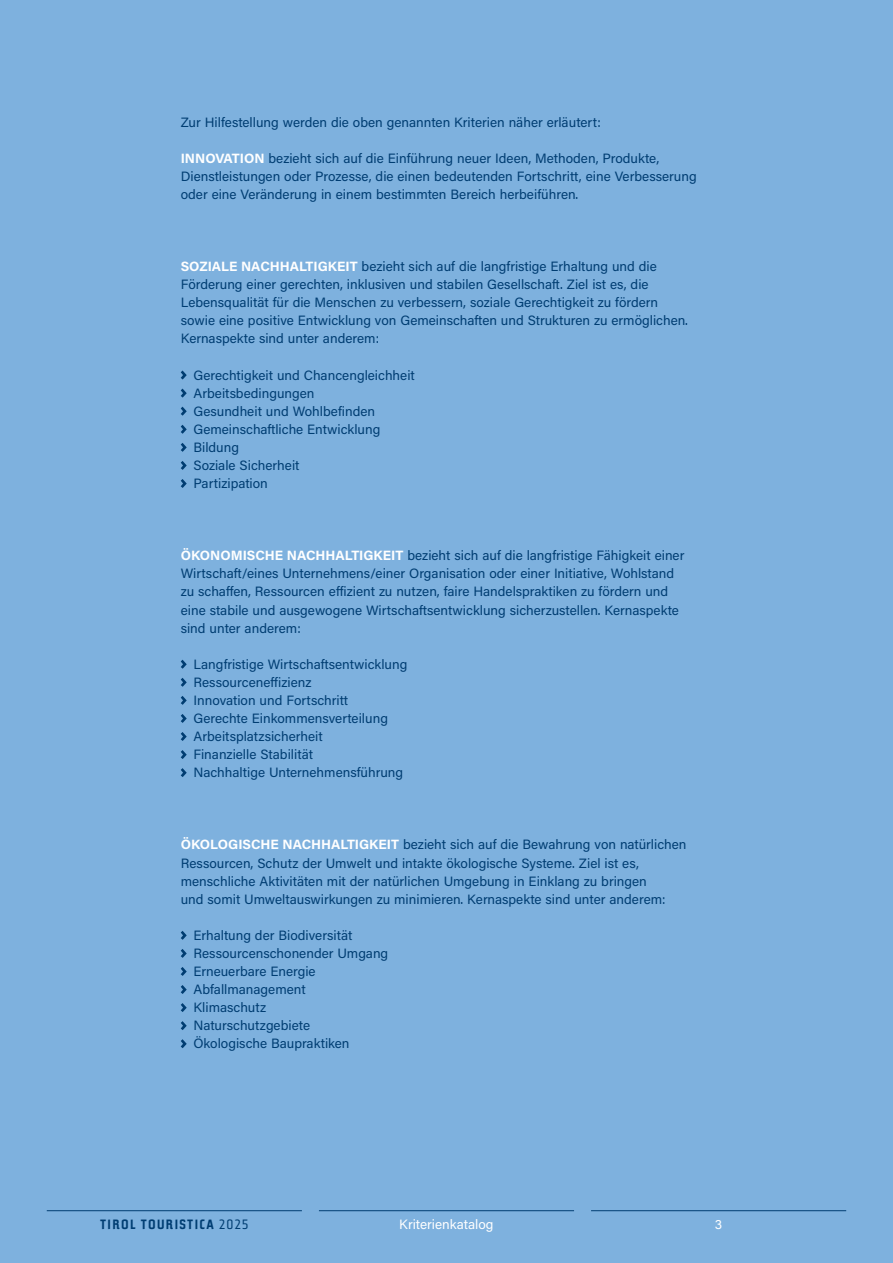
<style>
.page{position:relative;width:893px;height:1263px;background:#7eb1de}
.page>*{position:absolute;margin:0;border:0;box-sizing:border-box;transform-origin:0 0}
.t1{font:13.5px/18px "Acumin Pro";color:#003d72}
.t2{font:700 13.5px "Tirol Sans";letter-spacing:.1em;color:#003d72}
.t3{font:13.5px "Acumin Pro";color:#fff}
.s1{font-weight:700;color:#fff}
.s2{font-weight:400}
</style>
<div class="page">
<svg style="left:181px;top:370px;width:6px;height:9px"></svg>
<svg style="left:181px;top:389px;width:6px;height:9px"></svg>
<svg style="left:181px;top:407px;width:6px;height:9px"></svg>
<svg style="left:181px;top:425px;width:6px;height:9px"></svg>
<svg style="left:181px;top:443px;width:6px;height:9px"></svg>
<svg style="left:181px;top:461px;width:6px;height:9px"></svg>
<svg style="left:181px;top:479px;width:6px;height:9px"></svg>
<svg style="left:181px;top:660px;width:6px;height:9px"></svg>
<svg style="left:181px;top:678px;width:6px;height:9px"></svg>
<svg style="left:181px;top:696px;width:6px;height:9px"></svg>
<svg style="left:181px;top:714px;width:6px;height:9px"></svg>
<svg style="left:181px;top:732px;width:6px;height:9px"></svg>
<svg style="left:181px;top:750px;width:6px;height:9px"></svg>
<svg style="left:181px;top:768px;width:6px;height:9px"></svg>
<svg style="left:181px;top:931px;width:6px;height:9px"></svg>
<svg style="left:181px;top:949px;width:6px;height:9px"></svg>
<svg style="left:181px;top:967px;width:6px;height:9px"></svg>
<svg style="left:181px;top:985px;width:6px;height:9px"></svg>
<svg style="left:181px;top:1003px;width:6px;height:9px"></svg>
<svg style="left:181px;top:1021px;width:6px;height:9px"></svg>
<svg style="left:181px;top:1039px;width:6px;height:9px"></svg>
<hr style="left:47px;top:1210px;width:255px;height:1px;background:#003d72">
<hr style="left:319px;top:1210px;width:255px;height:1px;background:#003d72">
<hr style="left:591px;top:1210px;width:255px;height:1px;background:#003d72">
<p class="t1" style="left:181px;top:112px;width:422px">Zur Hilfestellung werden die oben genannten Kriterien näher erläutert:</p>
<p class="t1" style="left:181px;top:148px;width:517px"><span class="s1">INNOVATION</span> bezieht sich auf die Einführung neuer Ideen, Methoden, Produkte,<br>Dienstleistungen oder Prozesse, die einen bedeutenden Fortschritt, eine Verbesserung oder eine Veränderung in einem bestimmten Bereich herbeiführen.</p>
<p class="t1" style="left:181px;top:257px;width:509px"><span class="s1">SOZIALE NACHHALTIGKEIT</span> bezieht sich auf die langfristige Erhaltung und die Förderung einer gerechten, inklusiven und stabilen Gesellschaft. Ziel ist es, die Lebensqualität für die Menschen zu verbessern, soziale Gerechtigkeit zu fördern sowie eine positive Entwicklung von Gemeinschaften und Strukturen zu ermöglichen.<br>Kernaspekte sind unter anderem:</p>
<p class="t1" style="left:193px;top:365px;width:223px">Gerechtigkeit und Chancengleichheit<br>Arbeitsbedingungen<br>Gesundheit und Wohlbefinden<br>Gemeinschaftliche Entwicklung<br>Bildung<br>Soziale Sicherheit<br>Partizipation</p>
<p class="t1" style="left:181px;top:546px;width:505px"><span class="s1">ÖKONOMISCHE NACHHALTIGKEIT</span> bezieht sich auf die langfristige Fähigkeit einer Wirtschaft/eines Unternehmens/einer Organisation oder einer Initiative, Wohlstand zu schaffen, Ressourcen effizient zu nutzen, faire Handelspraktiken zu fördern und eine stabile und ausgewogene Wirtschaftsentwicklung sicherzustellen. Kernaspekte sind unter anderem:</p>
<p class="t1" style="left:193px;top:654px;width:215px">Langfristige Wirtschaftsentwicklung<br>Ressourceneffizienz<br>Innovation und Fortschritt<br>Gerechte Einkommensverteilung<br>Arbeitsplatzsicherheit<br>Finanzielle Stabilität<br>Nachhaltige Unternehmensführung</p>
<p class="t1" style="left:181px;top:835px;width:507px"><span class="s1">ÖKOLOGISCHE NACHHALTIGKEIT</span> bezieht sich auf die Bewahrung von natürlichen Ressourcen, Schutz der Umwelt und intakte ökologische Systeme. Ziel ist es, menschliche Aktivitäten mit der natürlichen Umgebung in Einklang zu bringen<br>und somit Umweltauswirkungen zu minimieren. Kernaspekte sind unter anderem:</p>
<p class="t1" style="left:193px;top:925px;width:196px">Erhaltung der Biodiversität<br>Ressourcenschonender Umgang<br>Erneuerbare Energie<br>Abfallmanagement<br>Klimaschutz<br>Naturschutzgebiete<br>Ökologische Baupraktiken</p>
<p class="t2" style="left:100px;top:1216px;width:150px">TIROL TOURISTICA <span class="s2">2025</span></p>
<p class="t3" style="left:399px;top:1215px;width:96px">Kriterienkatalog</p>
<p class="t3" style="left:715px;top:1215px;width:9px">3</p>
</div>
